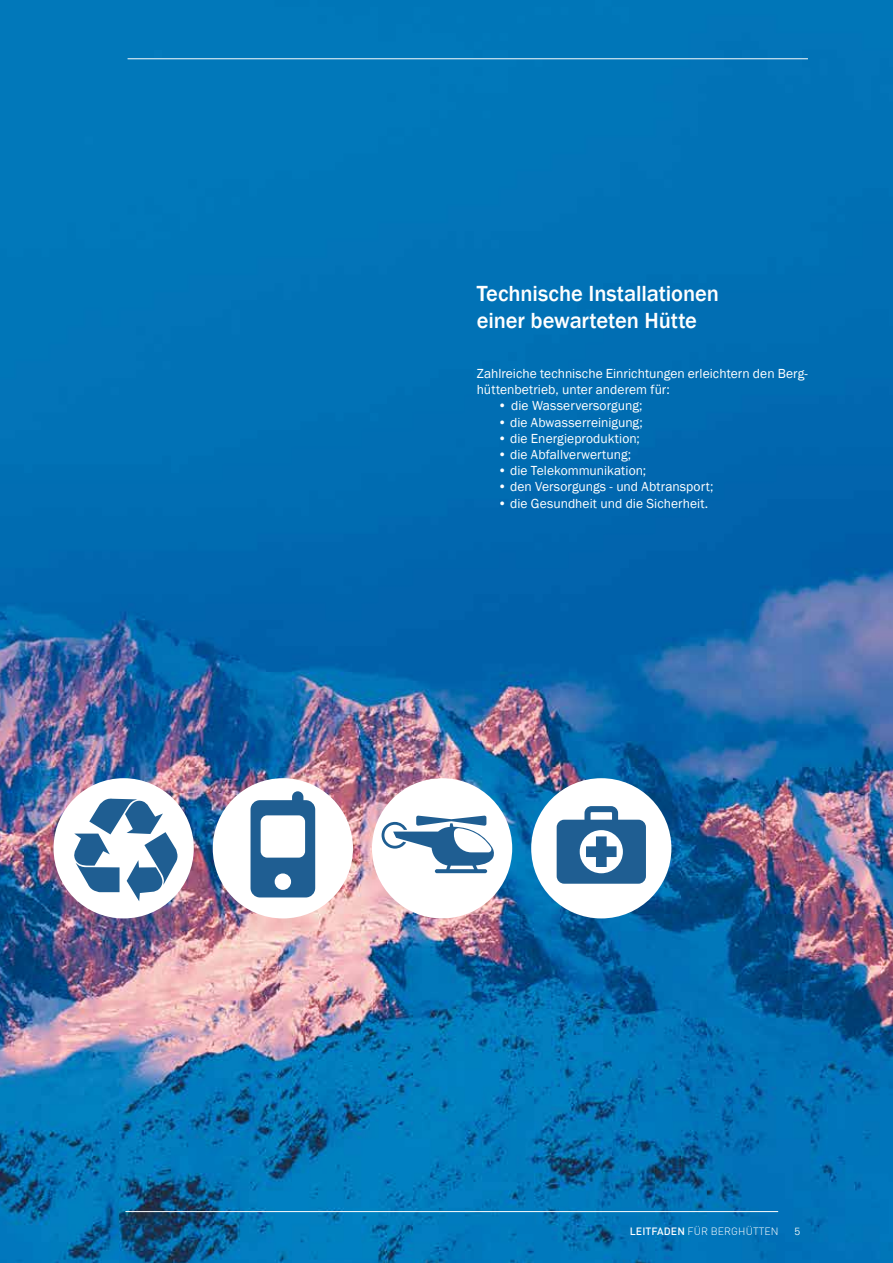
<style>
.page{position:relative;width:893px;height:1263px;background:#fff}
.page>*{position:absolute;margin:0;border:0;box-sizing:border-box;transform-origin:0 0}
.t1{font:500 22.5px/27px "Franklin Gothic";letter-spacing:-.005em;color:#fff}
.t2{font:13.5px/16.2px "Franklin Gothic";letter-spacing:.005em;color:#fff}
.t3{font:300 10.5px "DIN Pro";letter-spacing:.01em;color:#fff}
.t4{font:300 10.5px "Univers";color:#fff}
.s1{font-weight:500}
</style>
<div class="page">
<img style="left:0;top:0;width:893px;height:1263px">
<hr style="left:128px;top:58px;width:680px;height:1px;background:#fff">
<hr style="left:125px;top:1211px;width:653px;height:1px;background:#fff">
<div style="left:54px;top:778px;width:140px;height:140px;background:#fff;border-radius:50%"></div>
<svg style="left:73px;top:798px;width:107px;height:103px"></svg>
<div style="left:213px;top:778px;width:140px;height:140px;background:#fff;border-radius:50%"></div>
<svg style="left:251px;top:791px;width:64px;height:106px"></svg>
<div style="left:372px;top:778px;width:140px;height:140px;background:#fff;border-radius:50%"></div>
<svg style="left:382px;top:815px;width:112px;height:58px"></svg>
<div style="left:531px;top:778px;width:140px;height:140px;background:#fff;border-radius:50%"></div>
<svg style="left:557px;top:806px;width:89px;height:78px"></svg>
<h1 class="t1" style="left:477px;top:280px;width:244px">Technische Installationen einer bewarteten Hütte</h1>
<p class="t2" style="left:477px;top:366px;width:333px">Zahlreiche technische Einrichtungen erleichtern den Berg&shy;hüttenbetrieb, unter anderem für:</p>
<p class="t2" style="left:498px;top:398px;width:146px">• die Wasserversorgung;</p>
<p class="t2" style="left:498px;top:414px;width:147px">• die Abwasserreinigung;</p>
<p class="t2" style="left:498px;top:430px;width:144px">• die Energieproduktion;</p>
<p class="t2" style="left:498px;top:447px;width:135px">• die Abfallverwertung;</p>
<p class="t2" style="left:498px;top:463px;width:150px">• die Telekommunikation;</p>
<p class="t2" style="left:498px;top:479px;width:217px">• den Versorgungs - und Abtransport;</p>
<p class="t2" style="left:498px;top:495px;width:212px">• die Gesundheit und die Sicherheit.</p>
<p class="t3" style="left:630px;top:1224px;width:150px"><span class="s1">LEITFADEN</span> FÜR BERGHÜTTEN</p>
<p class="t4" style="left:794px;top:1225px;width:7px">5</p>
</div>
